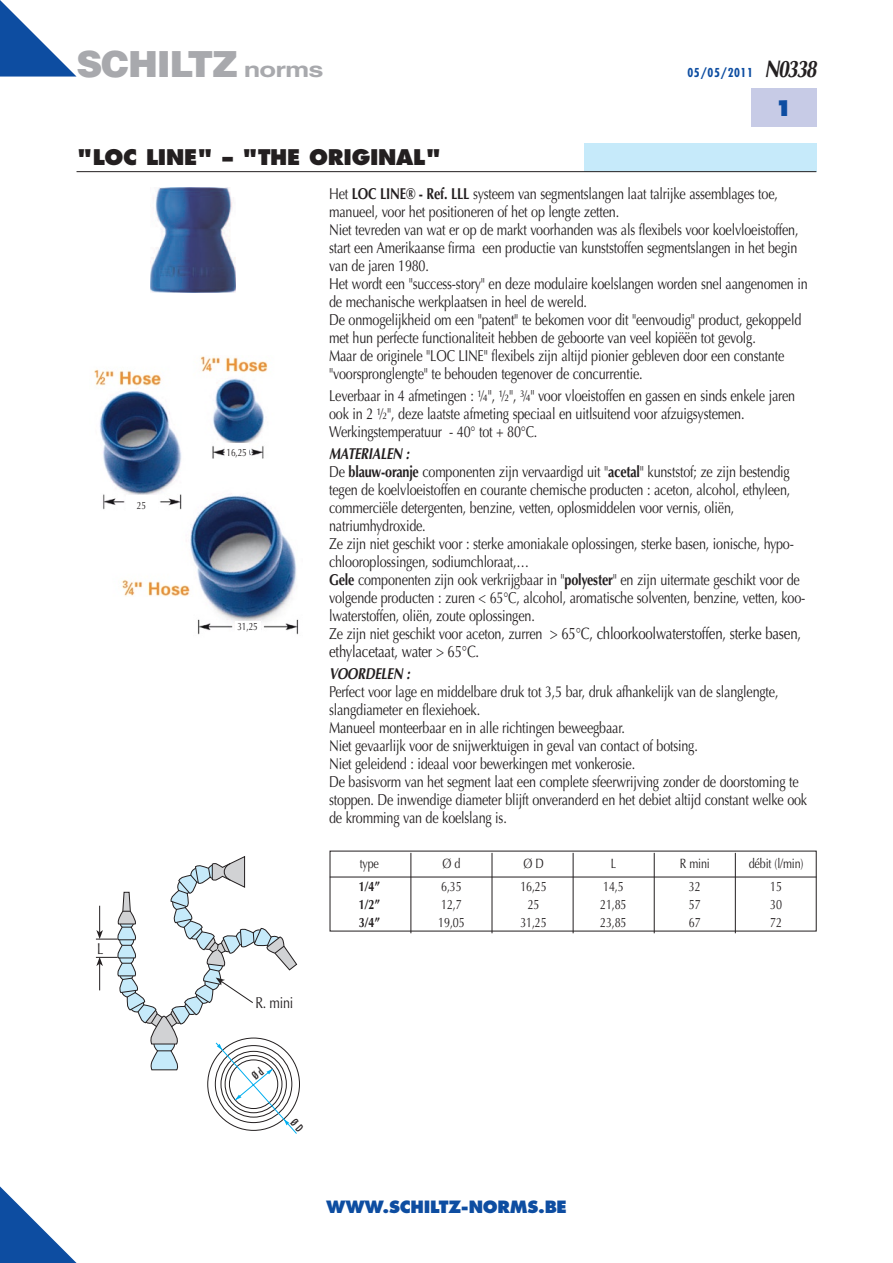
<style>
.page{position:relative;width:893px;height:1263px;background:#fff}
.page>*{position:absolute;margin:0;border:0;box-sizing:border-box;transform-origin:0 0}
.Normal_e{font:900 36px "Helvetica";letter-spacing:-.035em;color:#a8a9ad}
.Normal_e-2{font:italic 700 24px "Optima";letter-spacing:-.075em;color:#231f20;scale:.8 1}
._01_titre{font:800 21px "Futura";color:#231f20}
._01_titre-2{font:800 21px "Futura";color:#0d4da1}
._03_body_txt{font:16.5px/18px "Optima";letter-spacing:-.015em;color:#231f20;scale:.8 1}
._01_titre-3{font:800 16.5px "Futura";letter-spacing:-.015em;color:#0d4da1}
._03_body_txt-2{font:15.75px/18px "Optima";letter-spacing:-.015em;color:#231f20;scale:.8 1}
.Normal_e-3{font:15.75px "Optima";color:#231f20;scale:.8 1}
._10_tableau_JK{font:13.5px "Optima";letter-spacing:-.015em;color:#231f20;scale:.8 1}
._10_tableau_JK-2{font:700 13.5px "Optima";color:#231f20;scale:.8 1}
.Titre_texte_NL{font:700 condensed 12px "Futura";letter-spacing:.05em;color:#0d4da1}
._03_body_txt-3{font:10.5px "Optima";letter-spacing:-.015em;color:#231f20;scale:.8 1}
.s1{font-weight:700;font-size:21px}
.s2{font-weight:700}
.s3{font-weight:700;font-style:italic}
.s4{font-size:15.75px}
</style>
<div class="page">
<svg style="left:0;top:1186px;width:77px;height:77px"></svg>
<div style="left:584px;top:143px;width:232px;height:28px;background:#c6eafa"></div>
<hr style="left:77px;top:171px;width:739px;height:1px;background:#231f20">
<div style="left:751px;top:89px;width:65px;height:38px;background:#c7cbe6"></div>
<svg style="left:0;top:0;width:77px;height:77px"></svg>
<img style="left:150px;top:187px;width:85px;height:105px">
<img style="left:94px;top:356px;width:205px;height:279px">
<div style="left:126px;top:495px;width:31px;height:20px;background:#fff"></div>
<div style="left:225px;top:444px;width:23px;height:17px;background:#fff"></div>
<div style="left:235px;top:622px;width:25px;height:19px;background:#fff"></div>
<hr style="left:411px;top:853px;width:1px;height:80px;background:#231f20">
<hr style="left:492px;top:853px;width:1px;height:80px;background:#231f20">
<hr style="left:573px;top:853px;width:1px;height:80px;background:#231f20">
<hr style="left:654px;top:853px;width:1px;height:80px;background:#231f20">
<hr style="left:735px;top:853px;width:1px;height:80px;background:#231f20">
<hr style="left:330px;top:877px;width:486px;height:1px;background:#231f20">
<svg style="left:96px;top:856px;width:204px;height:278px"></svg>
<p class="Normal_e" style="left:77px;top:40px;width:248px">SCHILTZ <span class="s1">norms</span></p>
<p class="Titre_texte_NL" style="left:687px;top:65px;width:67px">05/05/2011</p>
<p class="Normal_e-2" style="left:764px;top:54px;width:66px">N0338</p>
<p class="_01_titre-2" style="left:775px;top:95px;width:19px">1</p>
<p class="_01_titre" style="left:77px;top:144px;width:32px">"LOC</p>
<p class="_01_titre" style="left:146px;top:144px;width:14px">LINE</p>
<p class="_01_titre" style="left:197px;top:144px;width:76px">" – "THE</p>
<p class="_01_titre" style="left:309px;top:144px;width:15px">ORI</p>
<p class="_01_titre" style="left:352px;top:144px;width:91px">GINAL"</p>
<p class="_03_body_txt-2" style="left:329px;top:184px;width:600px">Het <span class="s2">LOC LINE® - Ref. LLL</span> systeem van segmentslangen laat talrijke assemblages toe, manueel, voor het positioneren of het op lengte zetten.<br>Niet tevreden van wat er op de markt voorhanden was als flexibels voor koelvloeistoffen, start een Amerikaanse firma een productie van kunststoffen segmentslangen in het begin van de jaren 1980.<br>Het wordt een "success-story" en deze modulaire koelslangen worden snel aangenomen in de mechanische werkplaatsen in heel de wereld.<br>De onmogelijkheid om een "patent" te bekomen voor dit "eenvoudig" product, gekoppeld met hun perfecte functionaliteit hebben de geboorte van veel kopiëën tot gevolg.<br>Maar de originele "LOC LINE" flexibels zijn altijd pionier gebleven door een constante "voorspronglengte" te behouden tegenover de concurrentie.</p>
<p class="_03_body_txt-2" style="left:329px;top:387px;width:584px">Leverbaar in 4 afmetingen : ¼", ½", ¾" voor vloeistoffen en gassen en sinds enkele jaren ook in 2 ½", deze laatste afmeting speciaal en uitlsuitend voor afzuigsystemen.<br>Werkingstemperatuur - 40° tot + 80°C.</p>
<p class="_03_body_txt-2" style="left:329px;top:445px;width:597px"><span class="s3">MATERIALEN :<br></span>De <span class="s2">blauw-oranje</span> componenten zijn vervaardigd uit "<span class="s2">acetal</span>" kunststof; ze zijn bestendig tegen de koelvloeistoffen en courante chemische producten : aceton, alcohol, ethyleen, commerciële detergenten, benzine, vetten, oplosmiddelen voor vernis, oliën, natriumhydroxide.<br>Ze zijn niet geschikt voor : sterke amoniakale oplossingen, sterke basen, ionische, hypo&shy;chlooroplossingen, sodiumchloraat,…<br><span class="s2">Gele</span> componenten zijn ook verkrijgbaar in "<span class="s2">polyester</span>" en zijn uitermate geschikt voor de volgende producten : zuren &lt; 65°C, alcohol, aromatische solventen, benzine, vetten, koo&shy;lwaterstoffen, oliën, zoute oplossingen.</p>
<p class="_03_body_txt" style="left:329px;top:625px;width:591px"><span class="s4">Ze zijn niet geschikt voor aceton, zurren</span> &gt; 65°C, chloorkoolwaterstoffen, sterke basen, ethylacetaat, water &gt; 65°C.</p>
<p class="_03_body_txt-2" style="left:329px;top:665px;width:599px"><span class="s3">VOORDELEN :<br></span>Perfect voor lage en middelbare druk tot 3,5 bar, druk afhankelijk van de slanglengte, slangdiameter en flexiehoek.<br>Manueel monteerbaar en in alle richtingen beweegbaar.<br>Niet gevaarlijk voor de snijwerktuigen in geval van contact of botsing.<br>Niet geleidend : ideaal voor bewerkingen met vonkerosie.<br>De basisvorm van het segment laat een complete sfeerwrijving zonder de doorstoming te stoppen. De inwendige diameter blijft onveranderd en het debiet altijd constant welke ook de kromming van de koelslang is.</p>
<p class="_03_body_txt-3" style="left:226px;top:446px;width:27px">16,25</p>
<p class="_03_body_txt-3" style="left:137px;top:499px;width:13px">25</p>
<p class="_03_body_txt-3" style="left:237px;top:620px;width:27px">31,25</p>
<p class="Normal_e-3" style="left:97px;top:940px;width:9px">L</p>
<p class="Normal_e-3" style="left:255px;top:994px;width:49px">R. mini</p>
<p class="_10_tableau_JK" style="left:360px;top:856px;width:26px">type</p>
<p class="_10_tableau_JK" style="left:442px;top:856px;width:24px">Ø d</p>
<p class="_10_tableau_JK" style="left:523px;top:856px;width:27px">Ø D</p>
<p class="_10_tableau_JK" style="left:611px;top:856px;width:8px">L</p>
<p class="_10_tableau_JK" style="left:680px;top:856px;width:39px">R mini</p>
<p class="_10_tableau_JK" style="left:749px;top:856px;width:70px">débit (l/min)</p>
<p class="_10_tableau_JK-2" style="left:359px;top:878px;width:28px">1/4”</p>
<p class="_10_tableau_JK" style="left:441px;top:878px;width:27px">6,35</p>
<p class="_10_tableau_JK" style="left:520px;top:878px;width:34px">16,25</p>
<p class="_10_tableau_JK" style="left:603px;top:878px;width:27px">14,5</p>
<p class="_10_tableau_JK" style="left:689px;top:878px;width:16px">32</p>
<p class="_10_tableau_JK" style="left:770px;top:878px;width:16px">15</p>
<p class="_10_tableau_JK-2" style="left:359px;top:896px;width:28px">1/2”</p>
<p class="_10_tableau_JK" style="left:441px;top:896px;width:27px">12,7</p>
<p class="_10_tableau_JK" style="left:528px;top:896px;width:16px">25</p>
<p class="_10_tableau_JK" style="left:600px;top:896px;width:34px">21,85</p>
<p class="_10_tableau_JK" style="left:689px;top:896px;width:16px">57</p>
<p class="_10_tableau_JK" style="left:770px;top:896px;width:16px">30</p>
<p class="_10_tableau_JK-2" style="left:359px;top:914px;width:28px">3/4”</p>
<p class="_10_tableau_JK" style="left:438px;top:914px;width:34px">19,05</p>
<p class="_10_tableau_JK" style="left:520px;top:914px;width:34px">31,25</p>
<p class="_10_tableau_JK" style="left:600px;top:914px;width:34px">23,85</p>
<p class="_10_tableau_JK" style="left:689px;top:914px;width:16px">67</p>
<p class="_10_tableau_JK" style="left:770px;top:914px;width:16px">72</p>
<p class="_01_titre-3" style="left:326px;top:1197px;width:242px">WWW.SCHILTZ-NORMS.BE</p>
</div>
